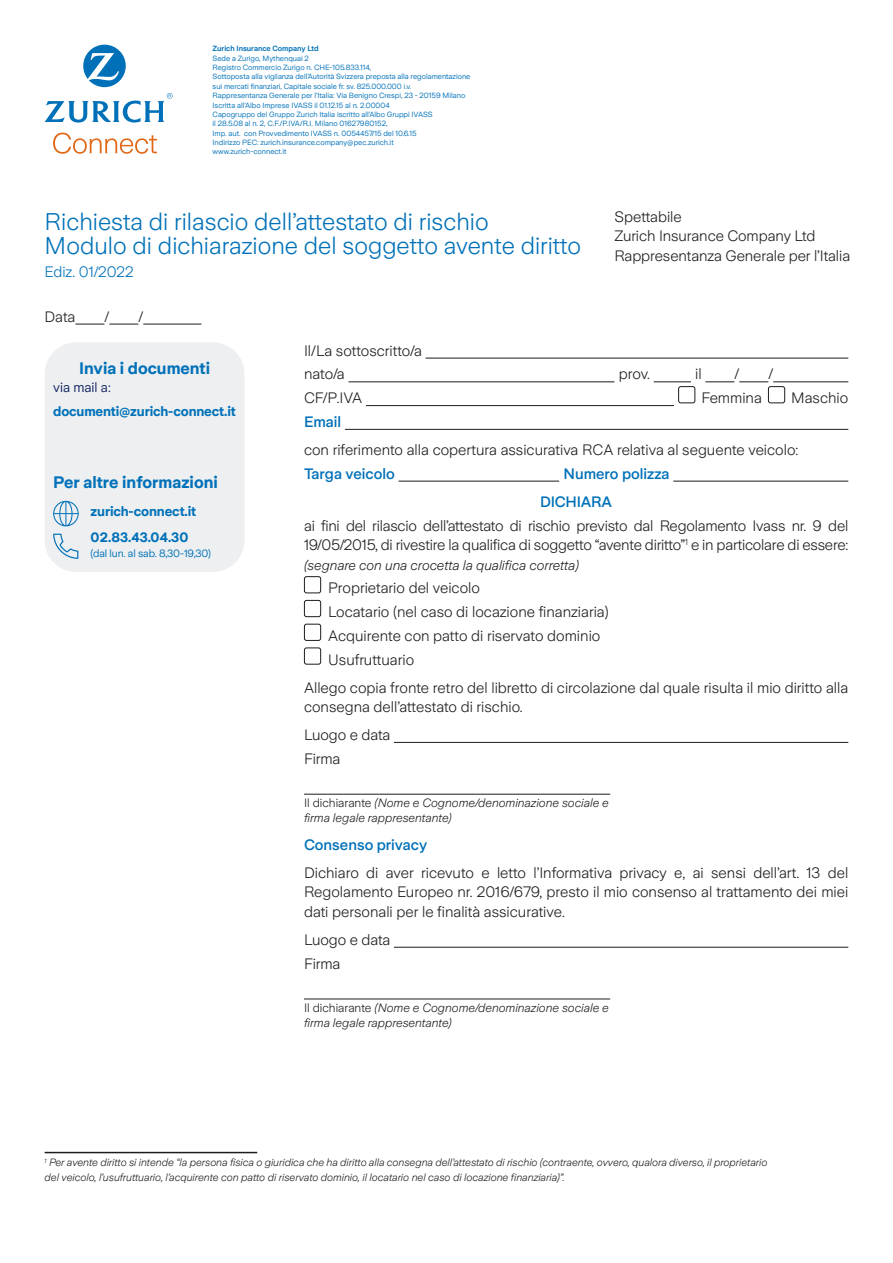
<style>
.page{position:relative;width:893px;height:1263px;background:#fff}
.page>*{position:absolute;margin:0;border:0;box-sizing:border-box;transform-origin:0 0}
.t1{font:300 24px/24px "Zurich Sans";color:#0071b9}
.t2{font:700 16.5px "Zurich Sans";color:#0071b9}
.t3{font:300 15px/23.7px "Zurich Sans";color:#1d1d1b}
.t4{font:500 15px/28px "Zurich Sans";color:#0071b9}
.t5{font:300 15px "Zurich Sans";color:#0071b9}
.t6{font:700 13.5px/26.5px "Zurich Sans";letter-spacing:-.01em;color:#0071b9}
.t7{font:13.5px "Zurich Sans Light Italic";color:#1d1d1b}
.t8{font:13.5px "Zurich Sans";color:#182967}
.t9{font:12px/15px "Zurich Sans Light Italic";color:#1d1d1b}
.t10{font:10.5px/15px "Zurich Sans Light Italic";color:#1d1d1b}
.t11{font:10.5px "Zurich Sans";letter-spacing:-.01em;color:#0071b9}
.t12{font:7.5px/9.3px "Zurich Sans";color:#0071b9}
.t13{font:600 7.5px "Zurich Sans";color:#0071b9}
.s1{font-family:"Zurich Sans";font-weight:300}
</style>
<div class="page">
<hr style="left:426px;top:358px;width:422px;height:1px;background:#1d1d1b">
<hr style="left:348px;top:381px;width:266px;height:1px;background:#1d1d1b">
<hr style="left:654px;top:381px;width:37px;height:1px;background:#1d1d1b">
<svg style="left:705px;top:381px;width:63px;height:1px"></svg>
<hr style="left:773px;top:381px;width:75px;height:1px;background:#1d1d1b">
<hr style="left:366px;top:405px;width:308px;height:1px;background:#1d1d1b">
<hr style="left:345px;top:429px;width:503px;height:1px;background:#1d1d1b">
<hr style="left:399px;top:481px;width:160px;height:1px;background:#1d1d1b">
<hr style="left:673px;top:481px;width:175px;height:1px;background:#1d1d1b">
<hr style="left:394px;top:742px;width:454px;height:1px;background:#1d1d1b">
<hr style="left:304px;top:794px;width:306px;height:1px;background:#1d1d1b">
<hr style="left:394px;top:947px;width:454px;height:1px;background:#1d1d1b">
<hr style="left:304px;top:999px;width:306px;height:1px;background:#1d1d1b">
<div style="left:678px;top:386px;width:17px;height:17px;border:1px solid #1d1d1b;border-radius:2px"></div>
<div style="left:768px;top:386px;width:17px;height:17px;border:1px solid #1d1d1b;border-radius:2px"></div>
<div style="left:304px;top:576px;width:17px;height:17px;border:1px solid #1d1d1b;border-radius:2px"></div>
<div style="left:304px;top:600px;width:17px;height:17px;border:1px solid #1d1d1b;border-radius:2px"></div>
<div style="left:304px;top:624px;width:17px;height:17px;border:1px solid #1d1d1b;border-radius:2px"></div>
<div style="left:304px;top:647px;width:17px;height:17px;border:1px solid #1d1d1b;border-radius:2px"></div>
<svg style="left:75px;top:324px;width:63px;height:1px"></svg>
<hr style="left:143px;top:324px;width:58px;height:1px;background:#1d1d1b">
<hr style="left:45px;top:1152px;width:212px;height:1px;background:#1d1d1b">
<svg style="left:45px;top:93px;width:127px;height:30px"></svg>
<svg style="left:83px;top:45px;width:43px;height:42px"></svg>
<svg style="left:53px;top:133px;width:104px;height:21px"></svg>
<div style="left:45px;top:342px;width:199px;height:230px;background:#edeff0;border-radius:32px"></div>
<svg style="left:53px;top:501px;width:26px;height:25px"></svg>
<svg style="left:53px;top:534px;width:25px;height:25px"></svg>
<p class="t13" style="left:213px;top:45px;width:108px">Zurich Insurance Company Ltd</p>
<p class="t12" style="left:213px;top:54px;width:259px">Sede a Zurigo, Mythenquai 2<br>Registro Commercio Zurigo n. CHE-105.833.114,<br>Sottoposta alla vigilanza dell’Autorità Svizzera preposta alla regolamentazione sui mercati finanziari, Capitale sociale fr. sv. 825.000.000 i.v.<br>Rappresentanza Generale per l’Italia: Via Benigno Crespi, 23 - 20159 Milano Iscritta all’Albo Imprese IVASS il 01.12.15 al n. 2.00004<br>Capogruppo del Gruppo Zurich Italia iscritto all’Albo Gruppi IVASS<br>il 28.5.08 al n. 2, C.F./P.IVA/R.I. Milano 01627980152,<br>Imp. aut. con Provvedimento IVASS n. 0054457/15 del 10.6.15<br>Indirizzo PEC: zurich.insurance.company@pec.zurich.it<br>www.zurich-connect.it</p>
<h1 class="t1" style="left:45px;top:210px;width:538px">Richiesta di rilascio dell’attestato di rischio<br>Modulo di dichiarazione del soggetto avente diritto</h1>
<p class="t5" style="left:45px;top:264px;width:91px">Ediz. 01/2022</p>
<p class="t3" style="left:45px;top:305px;width:32px">Data</p>
<p class="t3" style="left:104px;top:305px;width:6px">/</p>
<p class="t3" style="left:138px;top:305px;width:6px">/</p>
<p class="t3" style="left:614px;top:207px;width:237px;line-height:19.5px">Spettabile<br>Zurich Insurance Company Ltd<br>Rappresentanza Generale per l’Italia</p>
<p class="t2" style="left:79px;top:359px;width:132px">Invia i documenti</p>
<p class="t8" style="left:53px;top:380px;width:59px">via mail a:</p>
<p class="t6" style="left:53px;top:399px;width:184px">documenti@zurich-connect.it</p>
<p class="t2" style="left:53px;top:473px;width:166px">Per altre informazioni</p>
<p class="t6" style="left:91px;top:498px;width:107px">zurich-connect.it<br>02.83.43.04.30</p>
<p class="t11" style="left:91px;top:548px;width:122px">(dal lun. al sab. 8,30-19,30)</p>
<p class="t3" style="left:304px;top:339px;width:119px">Il/La sottoscritto/a nato/a</p>
<p class="t3" style="left:619px;top:363px;width:33px">prov.</p>
<p class="t3" style="left:695px;top:363px;width:8px">il</p>
<p class="t3" style="left:734px;top:363px;width:6px">/</p>
<p class="t3" style="left:768px;top:363px;width:6px">/</p>
<p class="t3" style="left:304px;top:386px;width:60px">CF/P.IVA</p>
<p class="t3" style="left:701px;top:386px;width:62px">Femmina</p>
<p class="t3" style="left:791px;top:386px;width:59px">Maschio</p>
<p class="t4" style="left:304px;top:408px;width:39px">Email</p>
<p class="t3" style="left:304px;top:438px;width:496px">con riferimento alla copertura assicurativa RCA relativa al seguente veicolo:</p>
<p class="t4" style="left:304px;top:460px;width:92px">Targa veicolo</p>
<p class="t4" style="left:540px;top:460px;width:131px;text-indent:23px">Numero polizza<br>DICHIARA</p>
<p class="t3" style="left:304px;top:516px;width:546px;line-height:19.5px">ai fini del rilascio dell’attestato di rischio previsto dal Regolamento Ivass nr. 9 del<br>19/05/2015, di rivestire la qualifica di soggetto “avente diritto”<sup>1</sup> e in particolare di essere:</p>
<p class="t7" style="left:304px;top:557px;width:276px">(segnare con una crocetta la qualifica corretta)</p>
<p class="t3" style="left:328px;top:576px;width:282px">Proprietario del veicolo<br>Locatario (nel caso di locazione finanziaria)<br>Acquirente con patto di riservato dominio<br>Usufruttuario</p>
<p class="t3" style="left:304px;top:678px;width:546px;line-height:19.5px">Allego copia fronte retro del libretto di circolazione dal quale risulta il mio diritto alla consegna dell’attestato di rischio.</p>
<p class="t3" style="left:304px;top:723px;width:88px">Luogo e data<br>Firma</p>
<p class="t9" style="left:304px;top:795px;width:306px"><span class="s1">Il dichiarante</span> (Nome e Cognome/denominazione sociale e firma legale rappresentante)</p>
<p class="t4" style="left:304px;top:831px;width:125px">Consenso privacy</p>
<p class="t3" style="left:304px;top:863px;width:546px;line-height:19.5px;text-align:justify">Dichiaro di aver ricevuto e letto l’Informativa privacy e, ai sensi dell’art. 13 del Regolamento Europeo nr. 2016/679, presto il mio consenso al trattamento dei miei dati personali per le finalità assicurative.</p>
<p class="t3" style="left:304px;top:928px;width:88px">Luogo e data<br>Firma</p>
<p class="t9" style="left:304px;top:1000px;width:306px"><span class="s1">Il dichiarante</span> (Nome e Cognome/denominazione sociale e firma legale rappresentante)</p>
<p class="t10" style="left:45px;top:1155px;width:724px"><sup>1</sup> Per avente diritto si intende “la persona fisica o giuridica che ha diritto alla consegna dell’attestato di rischio (contraente, ovvero, qualora diverso, il proprietario del veicolo, l’usufruttuario, l’acquirente con patto di riservato dominio, il locatario nel caso di locazione finanziaria)”.</p>
</div>
